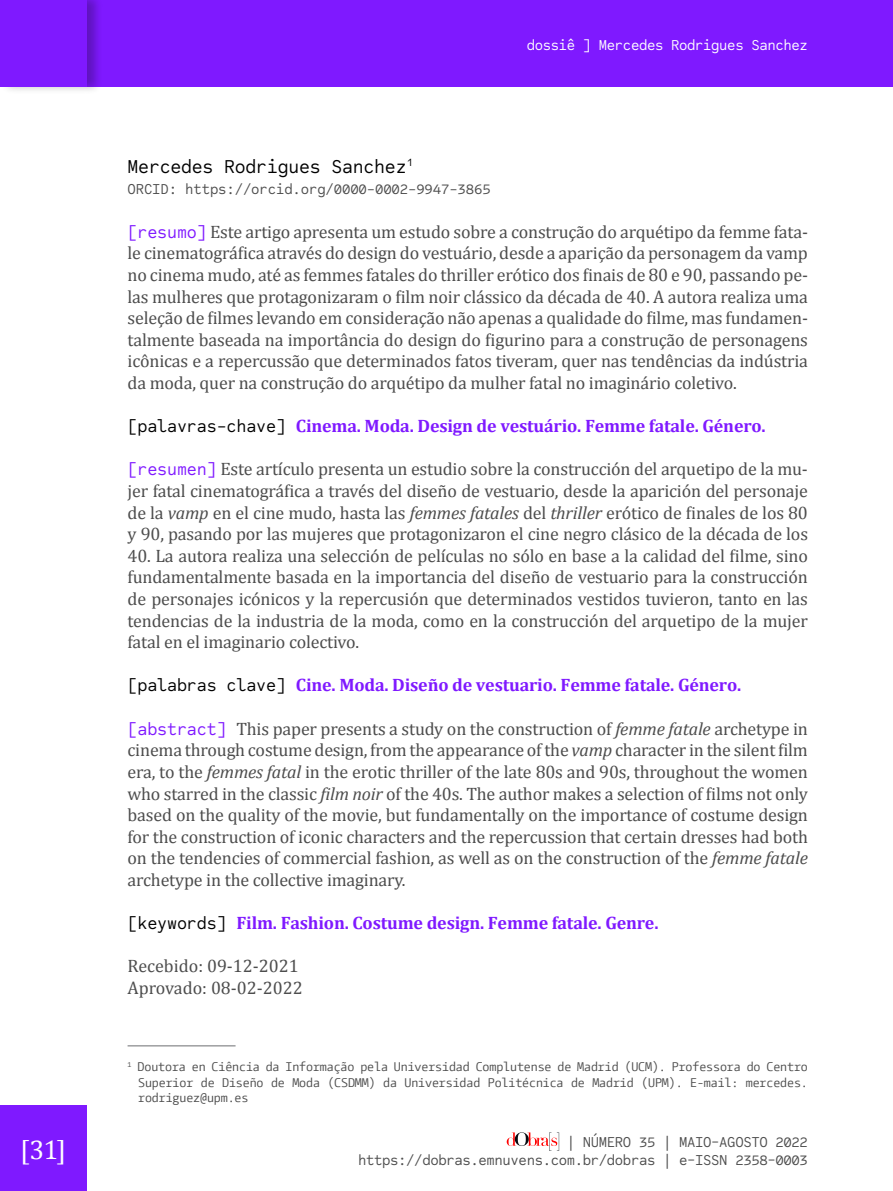
<style>
.page{position:relative;width:893px;height:1191px;background:#fff}
.page>*{position:absolute;margin:0;border:0;box-sizing:border-box;transform-origin:0 0}
.t1{font:27px "Cambria";color:#fff}
.t2{font:19.5px "Code Saver";letter-spacing:-.01em;color:#000}
.t3{font:18px/21.6px "Cambria";letter-spacing:-.01em;color:#4d4d4d;text-align:justify}
.t4{font:700 18px "Cambria";letter-spacing:-.01em;color:#7f19ff}
.t5{font:15px/18px "Code Saver";letter-spacing:-.025em;color:#4d4d4d;text-align:right}
.t6{font:15px "Code Saver";letter-spacing:-.025em;color:#fff}
.t7{font:12.75px/15.3px "Camingo Code";letter-spacing:-.01em;color:#4d4d4d;text-align:justify}
.s1{font-family:"Code Saver";color:#7f19ff}
.s2{font-family:"Code Saver";font-weight:400;color:#000}
.s3{font-style:italic}
</style>
<div class="page">
<div style="left:0;top:1106px;width:86px;height:85px;background:#7f19ff"></div>
<svg style="left:507px;top:1132px;width:52px;height:18px"></svg>
<div style="left:0;top:0;width:893px;height:86px;background:#7f19ff"></div>
<div style="left:0;top:0;width:104px;height:95px;background:#000;opacity:.25"></div>
<div style="left:0;top:0;width:86px;height:86px;background:#7f19ff"></div>
<hr style="left:128px;top:1045px;width:108px;height:1px;background:#6d6e71">
<p class="t6" style="left:527px;top:36px;width:283px">dossiê ] Mercedes Rodrigues Sanchez</p>
<p class="t2" style="left:128px;top:154px;width:287px">Mercedes Rodrigues Sanchez<sup>1</sup></p>
<p class="t5" style="left:128px;top:180px;width:365px">ORCID: https://orcid.org/0000-0002-9947-3865</p>
<p class="t3" style="left:128px;top:221px;width:682px"><span class="s1">[resumo]</span> Este artigo apresenta um estudo sobre a construção do arquétipo da femme fata&shy;le cinematográfica através do design do vestuário, desde a aparição da personagem da vamp no cinema mudo, até as femmes fatales do thriller erótico dos finais de 80 e 90, passando pe&shy;las mulheres que protagonizaram o film noir clássico da década de 40. A autora realiza uma seleção de filmes levando em consideração não apenas a qualidade do filme, mas fundamen&shy;talmente baseada na importância do design do figurino para a construção de personagens icônicas e a repercussão que determinados fatos tiveram, quer nas tendências da indústria da moda, quer na construção do arquétipo da mulher fatal no imaginário coletivo.</p>
<p class="t4" style="left:128px;top:415px;width:640px"><span class="s2">[palavras-chave]</span> Cinema. Moda. Design de vestuário. Femme fatale. Género.</p>
<p class="t3" style="left:128px;top:458px;width:682px"><span class="s1">[resumen]</span> Este artículo presenta un estudio sobre la construcción del arquetipo de la mu&shy;jer fatal cinematográfica a través del diseño de vestuario, desde la aparición del personaje de la <span class="s3">vamp</span> en el cine mudo, hasta las <span class="s3">femmes fatales</span> del <span class="s3">thriller</span> erótico de finales de los 80 y 90, pasando por las mujeres que protagonizaron el cine negro clásico de la década de los</p>
<p class="t3" style="left:128px;top:545px;width:682px">40. La autora realiza una selección de películas no sólo en base a la calidad del filme, sino fundamentalmente basada en la importancia del diseño de vestuario para la construcción de personajes icónicos y la repercusión que determinados vestidos tuvieron, tanto en las tendencias de la industria de la moda, como en la construcción del arquetipo de la mujer fatal en el imaginario colectivo.</p>
<p class="t4" style="left:128px;top:674px;width:615px"><span class="s2">[palabras clave]</span> Cine. Moda. Diseño de vestuario. Femme fatale. Género.</p>
<p class="t3" style="left:128px;top:717px;width:682px"><span class="s1">[abstract]</span> This paper presents a study on the construction of <span class="s3">femme fatale</span> archetype in cinema through costume design, from the appearance of the <span class="s3">vamp</span> character in the silent film era, to the <span class="s3">femmes fatal</span> in the erotic thriller of the late 80s and 90s, throughout the women who starred in the classic <span class="s3">film noir</span> of the 40s. The author makes a selection of films not only based on the quality of the movie, but fundamentally on the importance of costume design for the construction of iconic characters and the repercussion that certain dresses had both on the tendencies of commercial fashion, as well as on the construction of the <span class="s3">femme fatale </span>archetype in the collective imaginary.</p>
<p class="t4" style="left:128px;top:912px;width:532px"><span class="s2">[keywords]</span> Film. Fashion. Costume design. Femme fatale. Genre.</p>
<p class="t3" style="left:128px;top:955px;width:177px">Recebido: 09-12-2021<br>Aprovado: 08-02-2022</p>
<p class="t7" style="left:138px;top:1058px;width:671px;text-indent:-11px"><sup>1</sup> Doutora en Ciência da Informação pela Universidad Complutense de Madrid (UCM). Professora do Centro Superior de Diseño de Moda (CSDMM) da Universidad Politécnica de Madrid (UPM). E-mail: mercedes. rodriguez@upm.es</p>
<h1 class="t1" style="left:20px;top:1133px;width:48px">[31]</h1>
<p class="t5" style="left:358px;top:1132px;width:451px">| NÚMERO 35 | MAIO-AGOSTO 2022 https://dobras.emnuvens.com.br/dobras | e-ISSN 2358-0003</p>
</div>
